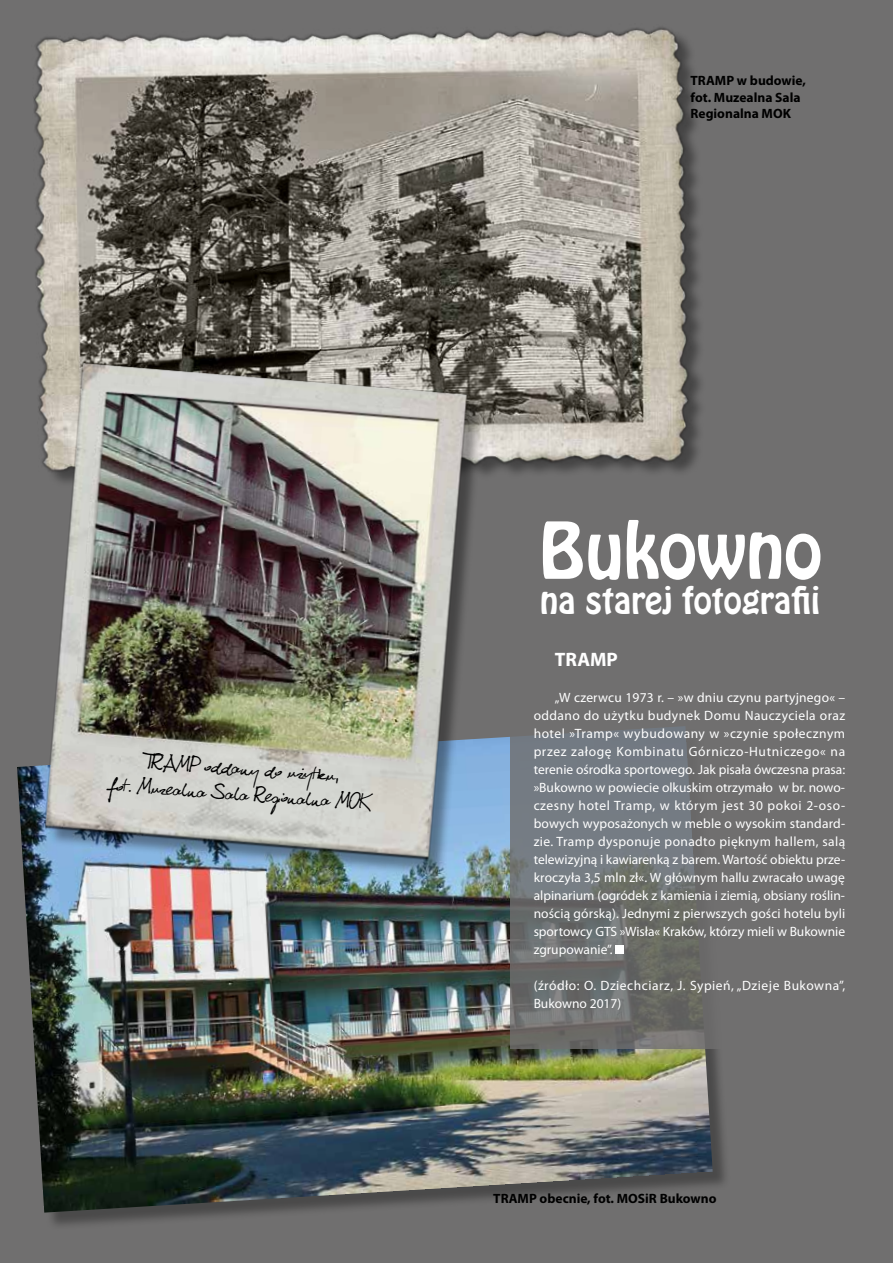
<style>
.page{position:relative;width:893px;height:1263px;background:#706f6f}
.page>*{position:absolute;margin:0;border:0;box-sizing:border-box;transform-origin:0 0}
.t1{font:69px "Hobo Std";color:#fff}
.t2{font:33px "Hobo Std";color:#fff}
.t3{font:25.5px/25.5px "Kuba reczny";color:#000;text-align:center}
.t4{font:700 19.5px "Myriad Pro";color:#fff}
.t5{font:13.5px/18px "Myriad Pro";color:#fff;text-align:justify}
.t6{font:700 13.5px/16.5px "Myriad Pro";color:#000}
.t7{font:13.5px/18px "Myriad Pro";letter-spacing:.04em;color:#fff}
</style>
<div class="page">
<img style="left:33px;top:27px;width:668px;height:445px">
<div style="left:20px;top:729px;width:711px;height:502px;background:#000;opacity:.34"></div>
<img style="left:20px;top:893px;width:693px;height:319px">
<img style="left:17px;top:331px;width:528px;height:562px">
<svg style="left:510px;top:511px;width:221px;height:537px"></svg>
<div style="left:616px;top:945px;width:8px;height:9px;background:#fff"></div>
<p class="t6" style="left:691px;top:72px;width:117px">TRAMP w budowie, fot. Muzealna Sala<br>Regionalna MOK</p>
<h3 class="t3" style="left:112px;top:750px;width:263px;rotate:4deg">TRAMP oddany do użytku,<br>fot. Muzealna Sala Regionalna MOK</h3>
<h1 class="t1" style="left:539px;top:503px;width:284px">Bukowno</h1>
<h2 class="t2" style="left:540px;top:578px;width:281px">na starej fotografii</h2>
<h3 class="t4" style="left:555px;top:647px;width:65px">TRAMP</h3>
<p class="t5" style="left:534px;top:688px;width:313px;text-indent:21px">„W czerwcu 1973 r. – »w dniu czynu partyjnego« – oddano do użytku budynek Domu Nauczyciela oraz hotel »Tramp« wybudowany w »czynie społecznym przez załogę Kombinatu Górniczo-Hutniczego« na terenie ośrodka sportowego. Jak pisała ówczesna prasa: »Bukowno w powiecie olkuskim otrzymało w br. nowo&shy;czesny hotel Tramp, w którym jest 30 pokoi 2-oso&shy;bowych wyposażonych w meble o wysokim standard&shy;zie. Tramp dysponuje ponadto pięknym hallem, salą telewizyjną i kawiarenką z barem. Wartość obiektu prze&shy;kroczyła 3,5 mln zł«. W głównym hallu zwracało uwagę alpinarium (ogródek z kamienia i ziemią, obsiany roślin&shy;nością górską). Jednymi z pierwszych gości hotelu byli sportowcy GTS »Wisła« Kraków, którzy mieli w Bukownie zgrupowanie”.</p>
<p class="t7" style="left:534px;top:976px;width:313px">(źródło: O. Dziechciarz, J. Sypień, „Dzieje Bukowna”,<br>Bukowno 2017)</p>
<p class="t6" style="left:493px;top:1189px;width:225px">TRAMP obecnie, fot. MOSiR Bukowno</p>
</div>
